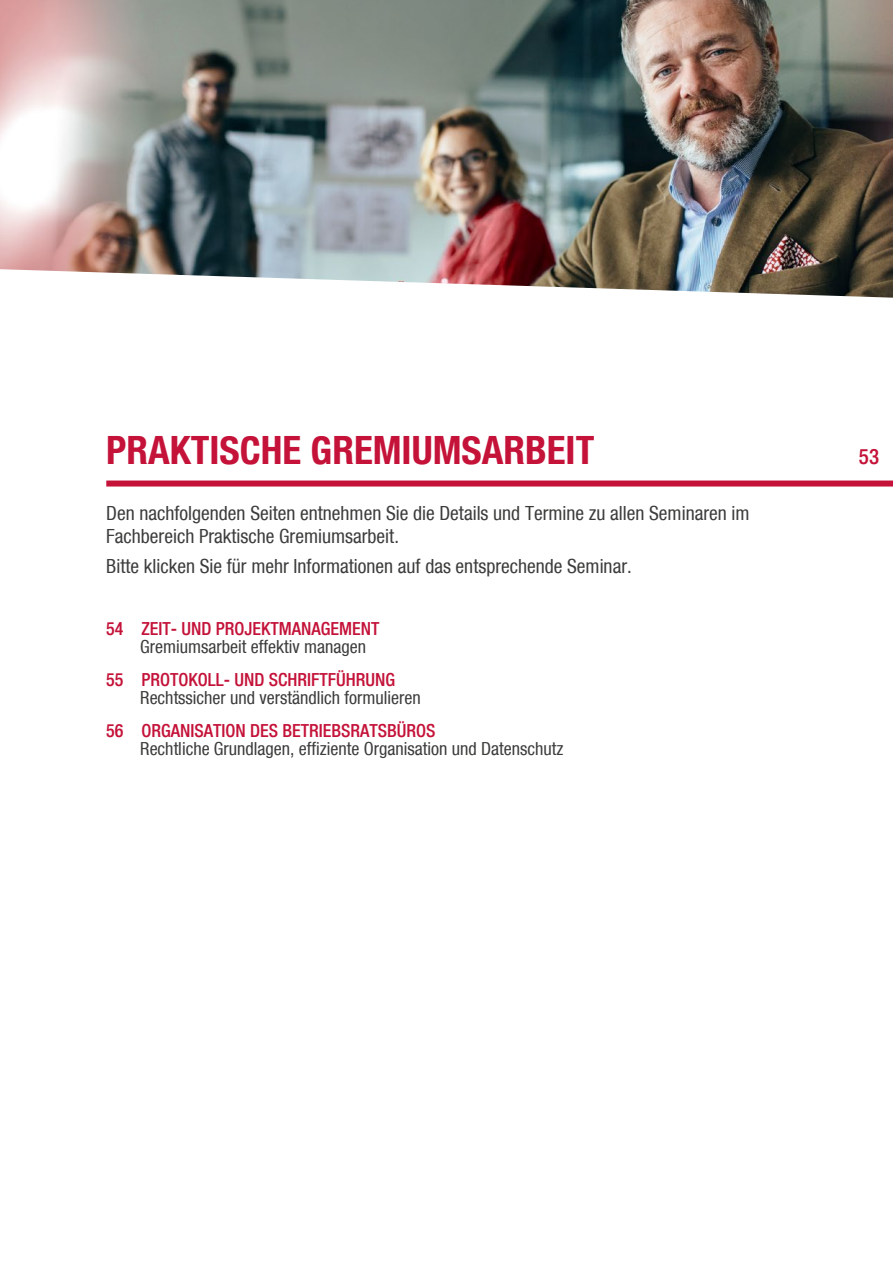
<style>
.page{position:relative;width:893px;height:1263px;background:#fff}
.page>*{position:absolute;margin:0;border:0;box-sizing:border-box;transform-origin:0 0}
.Kapiteleinstieg{font:700 condensed 39px "Bfz";color:#c41239}
.t1{font:500 condensed 21px "Bfz";color:#c41239}
.t2{font:condensed 19.5px/23.4px "Bfz";color:#3c3c3b}
.t3{font:condensed 18px "Bfz";color:#3c3c3b}
.t4{font:500 condensed 18px "Bfz";color:#c41239}
</style>
<div class="page">
<img style="left:0;top:0;width:893px;height:298px">
<div style="left:106px;top:480px;width:787px;height:6px;background:#c41239"></div>
<p class="Kapiteleinstieg" style="left:106px;top:427px;width:490px">PRAKTISCHE GREMIUMSARBEIT</p>
<p class="t2" style="left:106px;top:501px;width:645px">Den nachfolgenden Seiten entnehmen Sie die Details und Termine zu allen Seminaren im<br>Fachbereich Praktische Gremiumsarbeit.</p>
<p class="t2" style="left:106px;top:554px;width:527px">Bitte klicken Sie für mehr Informationen auf das entsprechende Seminar.</p>
<p class="t4" style="left:106px;top:617px;width:275px">54 ZEIT- UND PROJEKTMANAGEMENT</p>
<p class="t3" style="left:140px;top:637px;width:227px">Gremiumsarbeit effektiv managen</p>
<p class="t4" style="left:106px;top:668px;width:290px">55 PROTOKOLL- UND SCHRIFTFÜHRUNG</p>
<p class="t3" style="left:140px;top:688px;width:282px">Rechtssicher und verständlich formulieren</p>
<p class="t4" style="left:106px;top:719px;width:331px">56 ORGANISATION DES BETRIEBSRATSBÜROS</p>
<p class="t3" style="left:140px;top:739px;width:425px">Rechtliche Grundlagen, effiziente Organisation und Datenschutz</p>
<p class="t1" style="left:859px;top:444px;width:22px">53</p>
</div>
